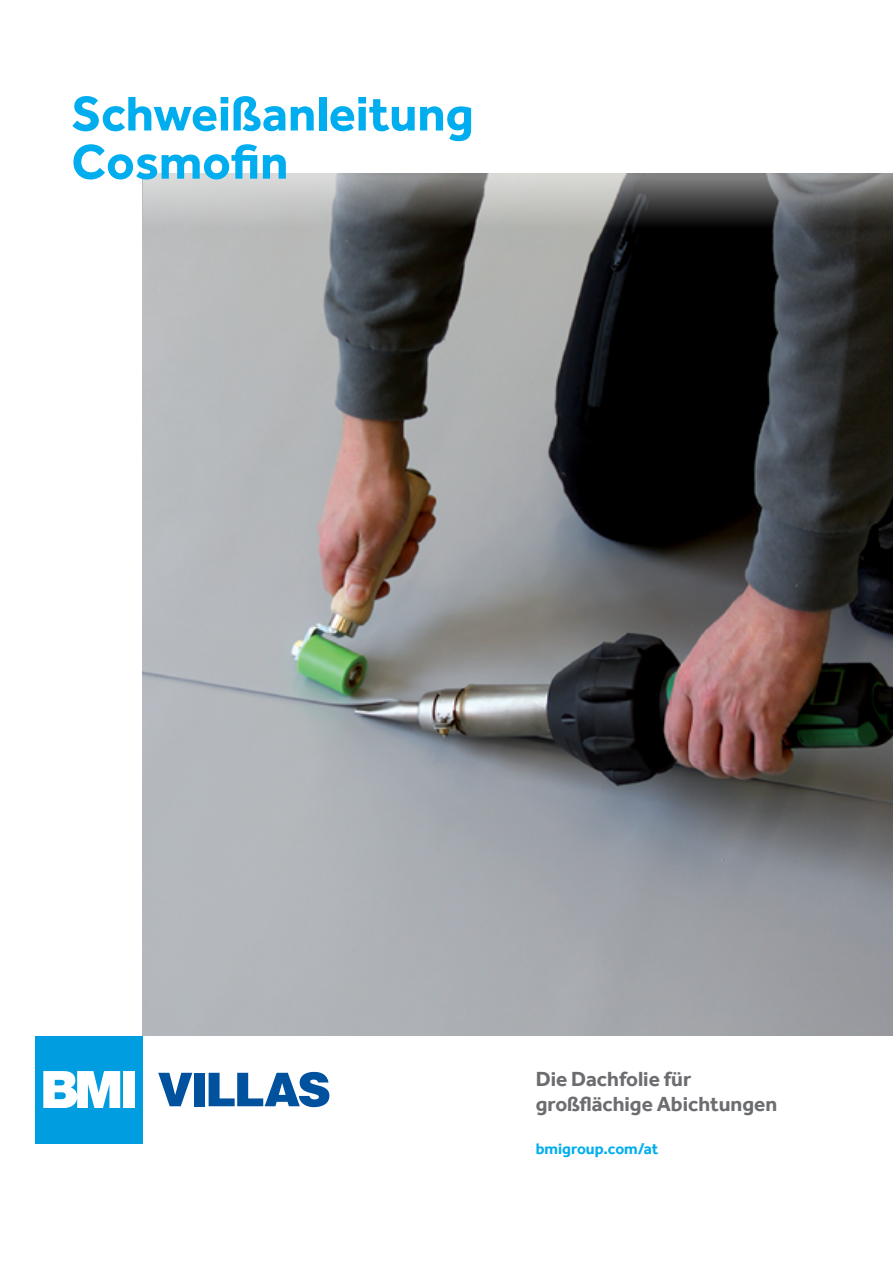
<style>
.page{position:relative;width:893px;height:1263px;background:#fff}
.page>*{position:absolute;margin:0;border:0;box-sizing:border-box;transform-origin:0 0}
.t1{font:700 50.25px/48.2px "Effra";color:#00aeef}
.t2{font:700 21px/25.2px "Effra";color:#6c6d70}
.t3{font:700 15.75px "Effra";color:#00aeef}
</style>
<div class="page">
<img style="left:143px;top:231px;width:750px;height:805px">
<svg style="left:143px;top:174px;width:750px;height:57px;background:#868787"></svg>
<svg style="left:158px;top:1073px;width:34px;height:33px"></svg>
<div style="left:194px;top:1073px;width:11px;height:33px;background:#00519e"></div>
<svg style="left:209px;top:1072px;width:120px;height:35px"></svg>
<div style="left:36px;top:1036px;width:107px;height:107px;background:#009ee0"></div>
<svg style="left:43px;top:1071px;width:77px;height:37px;background:#d0edf9"></svg>
<div style="left:124px;top:1071px;width:11px;height:37px;background:#fff"></div>
<h1 class="t1" style="left:71px;top:89px;width:404px">Schweißanleitung<br>Cosmofin</h1>
<p class="t2" style="left:536px;top:1066px;width:243px">Die Dachfolie für großflächige Abichtungen</p>
<p class="t3" style="left:536px;top:1139px;width:124px">bmigroup.com/at</p>
</div>
